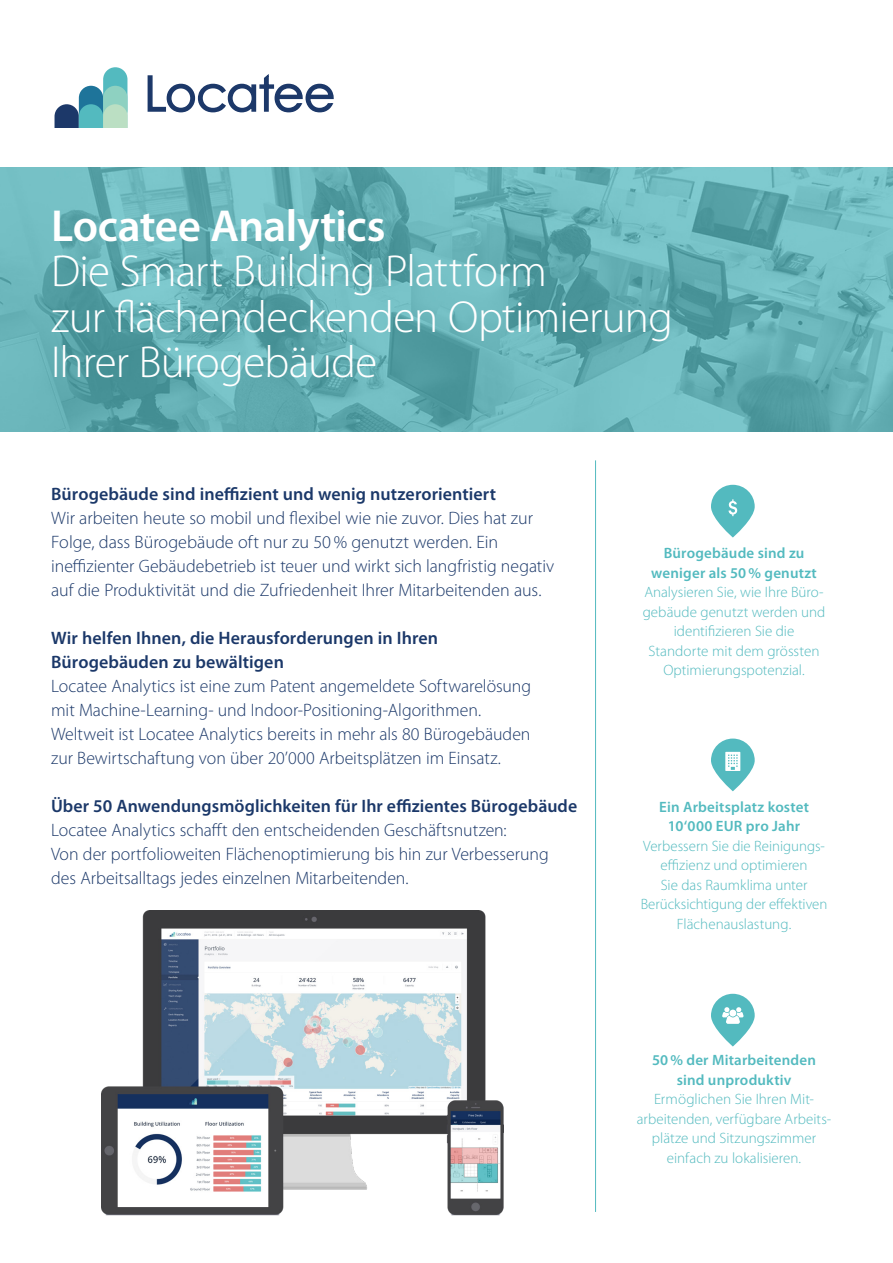
<style>
.page{position:relative;width:893px;height:1263px;background:#fff}
.page>*{position:absolute;margin:0;border:0;box-sizing:border-box;transform-origin:0 0}
.t1{font:300 45px/45.6px "Myriad Pro";letter-spacing:-.02em;color:#fff}
.t2{font:600 45px "Myriad Pro";letter-spacing:-.01em;color:#fff}
.t3{font:300 18px/24px "Myriad Pro";color:#1b3869}
.t4{font:600 18px/24px "Myriad Pro";letter-spacing:.005em;color:#1b3869}
.t5{font:300 15px/19.5px "Myriad Pro";color:#53babf;text-align:center}
.t6{font:600 15px/19.5px "Myriad Pro";letter-spacing:.01em;color:#53babf;text-align:center}
.s1{font-weight:600}
</style>
<div class="page">
<img style="left:0;top:168px;width:893px;height:264px">
<svg style="left:147px;top:74px;width:187px;height:39px"></svg>
<div style="left:103px;top:67px;width:24px;height:55px;background:#53babf;border-radius:12px"></div>
<svg style="left:55px;top:86px;width:72px;height:41px"></svg>
<hr style="left:595px;top:460px;width:1px;height:752px;background:#53babf">
<img style="left:101px;top:910px;width:403px;height:306px">
<svg style="left:711px;top:485px;width:44px;height:52px;fill:#53babf"></svg>
<svg style="left:728px;top:499px;width:9px;height:17px"></svg>
<svg style="left:711px;top:738px;width:44px;height:53px;fill:#53babf"></svg>
<svg style="left:725px;top:752px;width:15px;height:19px"></svg>
<svg style="left:711px;top:994px;width:44px;height:52px;fill:#53babf"></svg>
<svg style="left:722px;top:1007px;width:21px;height:17px"></svg>
<div style="left:729px;top:1009px;width:7px;height:7px;background:#fff;border-radius:50%"></div>
<p class="t2" style="left:51px;top:197px;width:336px">Locatee Analytics</p>
<p class="t1" style="left:51px;top:249px;width:623px">Die Smart Building Plattform<br>zur flächendeckenden Optimierung<br>Ihrer Bürogebäude</p>
<p class="t4" style="left:51px;top:481px;width:447px">Bürogebäude sind ineffizient und wenig nutzerorientiert</p>
<p class="t3" style="left:51px;top:506px;width:505px">Wir arbeiten heute so mobil und flexibel wie nie zuvor. Dies hat zur Folge, dass Bürogebäude oft nur zu 50% genutzt werden. Ein ineffizienter Gebäudebetrieb ist teuer und wirkt sich langfristig negativ auf die Produktivität und die Zufriedenheit Ihrer Mitarbeitenden aus.</p>
<p class="t4" style="left:51px;top:625px;width:389px">Wir helfen Ihnen, die Herausforderungen in Ihren<br>Bürogebäuden zu bewältigen</p>
<p class="t3" style="left:51px;top:674px;width:482px">Locatee Analytics ist eine zum Patent angemeldete Softwarelösung mit Machine-Learning- und Indoor-Positioning-Algorithmen.<br>Weltweit ist Locatee Analytics bereits in mehr als 80 Bürogebäuden zur Bewirtschaftung von über 20’000 Arbeitsplätzen im Einsatz.</p>
<p class="t3" style="left:51px;top:794px;width:528px"><span class="s1">Über 50 Anwendungsmöglichkeiten für Ihr effizientes Bürogebäude </span>Locatee Analytics schafft den entscheidenden Geschäftsnutzen:<br>Von der portfolioweiten Flächenoptimierung bis hin zur Verbesserung des Arbeitsalltags jedes einzelnen Mitarbeitenden.</p>
<p class="t5" style="left:643px;top:544px;width:184px"><span class="s1">Bürogebäude sind zu weniger als 50 % genutzt<br></span>Analysieren Sie, wie Ihre Büro&shy;gebäude genutzt werden und identifizieren Sie die<br>Standorte mit dem grössten<br>Optimierungspotenzial.</p>
<p class="t6" style="left:659px;top:796px;width:151px">Ein Arbeitsplatz kostet<br>10‘000 EUR pro Jahr</p>
<p class="t5" style="left:641px;top:836px;width:188px">Verbessern Sie die Reinigungs&shy;effizienz und optimieren<br>Sie das Raumklima unter<br>Berücksichtigung der effektiven<br>Flächenauslastung.</p>
<p class="t5" style="left:637px;top:1051px;width:195px"><span class="s1">50 % der Mitarbeitenden sind unproduktiv<br></span>Ermöglichen Sie Ihren Mit-‑ arbeitenden, verfügbare Arbeits&shy;plätze und Sitzungszimmer einfach zu lokalisieren.</p>
</div>
